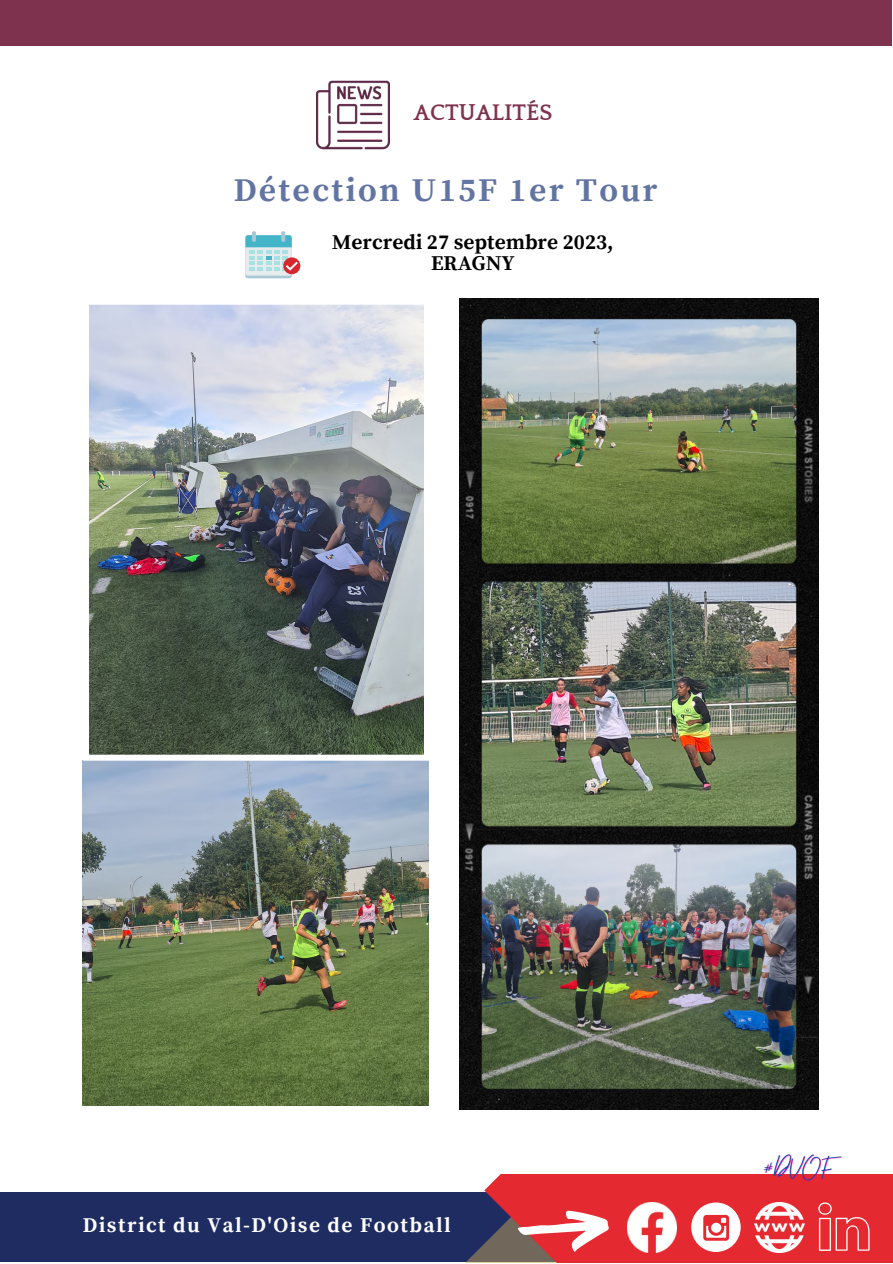
<style>
.page{position:relative;width:893px;height:1264px;background:#fff}
.page>*{position:absolute;margin:0;border:0;box-sizing:border-box;transform-origin:0 0}
.t1{font:700 33px "Source Serif Pro";letter-spacing:.07em;color:#6275a2}
.t2{font:700 23.1px "Quattrocento";color:#7f324e}
.t3{font:700 21px "Source Serif Pro";letter-spacing:.07em;color:#fff}
.t4{font:700 21px/21.3px "Source Serif Pro";color:#000;text-align:center}
</style>
<div class="page">
<div style="left:1px;top:1192px;width:890px;height:70px;background:#1f2c62"></div>
<div style="left:484px;top:1174px;width:408px;height:88px;background:#e52930"></div>
<div style="left:0;top:0;width:891px;height:45px;background:#7f324e"></div>
<img style="left:797px;top:1202px;width:7px;height:49px">
<img style="left:317px;top:80px;width:73px;height:70px">
<svg style="left:818px;top:1202px;width:51px;height:48px;background:#e8464c"></svg>
<svg style="left:466px;top:1192px;width:331px;height:70px;background:#d15f66"></svg>
<div style="left:245px;top:238px;width:47px;height:40px;background:#aac7d4;border-radius:3px"></div>
<div style="left:245px;top:235px;width:47px;height:41px;background:#e6ecee;border-radius:3px"></div>
<hr style="left:252px;top:231px;width:4px;height:11px;background:#aac7d4;border-radius:2px">
<svg style="left:281px;top:231px;width:4px;height:11px"></svg>
<div style="left:283px;top:257px;width:17px;height:17px;background:#d7282f;border-radius:50%"></div>
<svg style="left:245px;top:235px;width:55px;height:37px"></svg>
<img style="left:83px;top:760px;width:345px;height:345px">
<img style="left:89px;top:304px;width:335px;height:451px">
<img style="left:459px;top:299px;width:359px;height:810px">
<img style="left:762px;top:1154px;width:81px;height:37px">
<p class="t2" style="left:414px;top:101px;width:140px">ACTUALITÉS</p>
<p class="t1" style="left:234px;top:170px;width:425px">Détection U15F 1er Tour</p>
<p class="t4" style="left:332px;top:232px;width:283px">Mercredi 27 septembre 2023,<br>ERAGNY</p>
<p class="t3" style="left:83px;top:1212px;width:369px">District du Val-D'Oise de Football</p>
</div>
